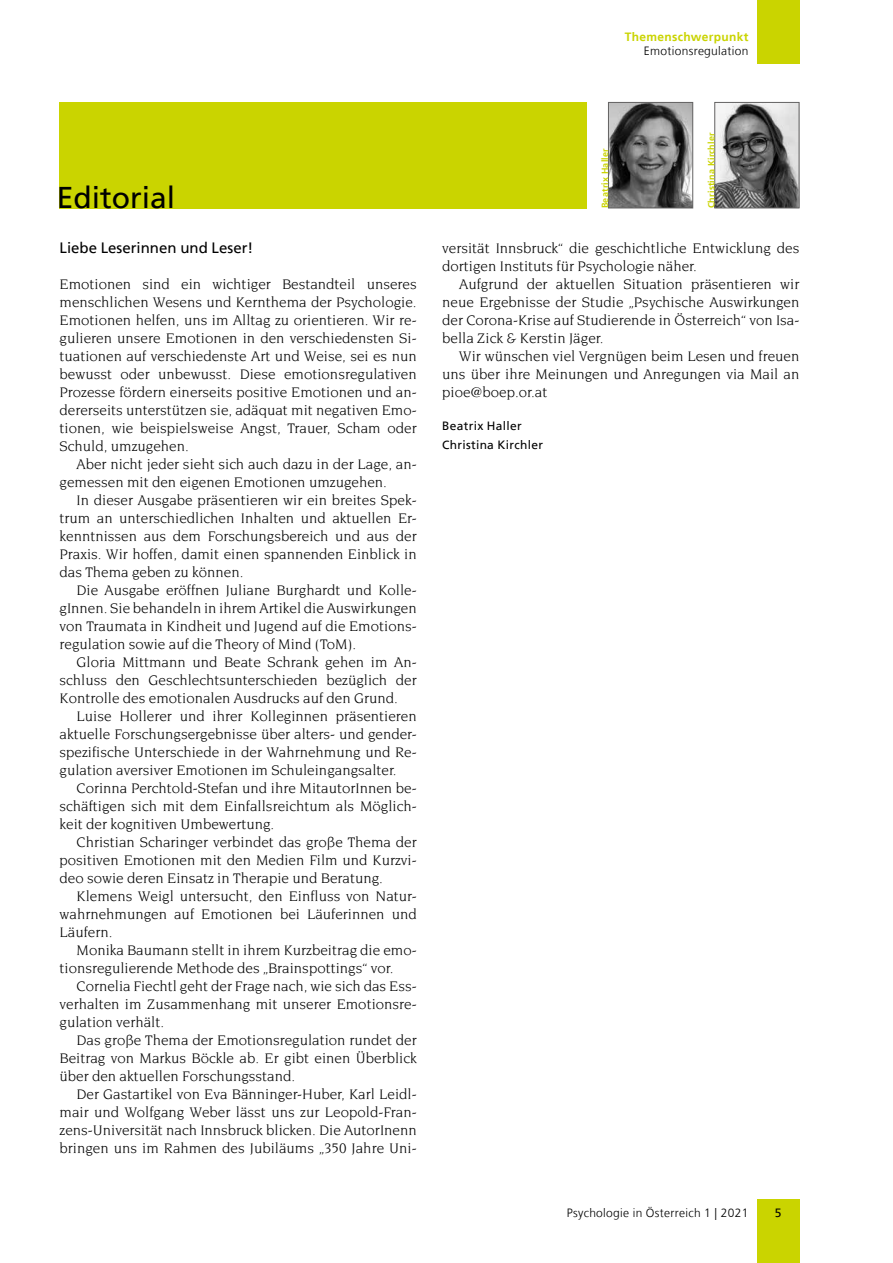
<style>
.page{position:relative;width:893px;height:1263px;background:#fff}
.page>*{position:absolute;margin:0;border:0;box-sizing:border-box;transform-origin:0 0}
.t1{font:30px "Frutiger LT";color:#000}
.t2{font:15px/18px "Novarese Std";color:#000;text-align:justify}
.t3{font:15px "Frutiger LT";color:#000}
.t4{font:300 12px "Frutiger LT";letter-spacing:.025em;color:#000}
.t5{font:12px/19.2px "Frutiger LT";letter-spacing:.025em;color:#000}
.t6{font:700 12px "Frutiger LT";letter-spacing:.025em;color:#cad400}
.t7{font:700 9px "Frutiger LT";letter-spacing:.025em;color:#cad400}
</style>
<div class="page">
<div style="left:757px;top:1199px;width:42px;height:64px;background:#cad400"></div>
<div style="left:757px;top:0;width:42px;height:64px;background:#cad400"></div>
<img style="left:716px;top:104px;width:81px;height:102px">
<div style="left:714px;top:102px;width:85px;height:106px;border:1px solid #646363"></div>
<div style="left:60px;top:102px;width:527px;height:106px;background:#cad400"></div>
<img style="left:610px;top:104px;width:81px;height:102px">
<div style="left:608px;top:102px;width:85px;height:106px;border:1px solid #646363"></div>
<p class="t6" style="left:625px;top:30px;width:125px">Themenschwerpunkt</p>
<p class="t4" style="left:644px;top:44px;width:106px">Emotionsregulation</p>
<h1 class="t1" style="left:57px;top:180px;width:120px">Editorial</h1>
<p class="t3" style="left:60px;top:239px;width:195px">Liebe Leserinnen und Leser!</p>
<p class="t2" style="left:60px;top:275px;width:359px">Emotionen sind ein wichtiger Bestandteil unseres menschlichen Wesens und Kernthema der Psychologie.<br>Emotionen helfen, uns im Alltag zu orientieren. Wir re&shy;gulieren unsere Emotionen in den verschiedensten Si&shy;tuationen auf verschiedenste Art und Weise, sei es nun bewusst oder unbewusst. Diese emotionsregulativen Prozesse fördern einerseits positive Emotionen und an&shy;dererseits unterstützen sie, adäquat mit negativen Emo&shy;tionen, wie beispielsweise Angst, Trauer, Scham oder Schuld, umzugehen.</p>
<p class="t2" style="left:60px;top:455px;width:359px;text-indent:17px">Aber nicht jeder sieht sich auch dazu in der Lage, an&shy;gemessen mit den eigenen Emotionen umzugehen.</p>
<p class="t2" style="left:60px;top:491px;width:359px;text-indent:17px">In dieser Ausgabe präsentieren wir ein breites Spek&shy;trum an unterschiedlichen Inhalten und aktuellen Er&shy;kenntnissen aus dem Forschungsbereich und aus der Praxis. Wir hoffen, damit einen spannenden Einblick in das Thema geben zu können.</p>
<p class="t2" style="left:60px;top:581px;width:359px;text-indent:17px">Die Ausgabe eröffnen Juliane Burghardt und Kolle&shy;gInnen. Sie behandeln in ihrem Artikel die Auswirkungen von Traumata in Kindheit und Jugend auf die Emotions&shy;regulation sowie auf die Theory of Mind (ToM).</p>
<p class="t2" style="left:60px;top:653px;width:359px;text-indent:17px">Gloria Mittmann und Beate Schrank gehen im An&shy;schluss den Geschlechtsunterschieden bezüglich der Kontrolle des emotionalen Ausdrucks auf den Grund.</p>
<p class="t2" style="left:60px;top:707px;width:359px;text-indent:17px">Luise Hollerer und ihrer Kolleginnen präsentieren aktuelle Forschungsergebnisse über alters- und gender&shy;spezifische Unterschiede in der Wahrnehmung und Re&shy;gulation aversiver Emotionen im Schuleingangsalter.</p>
<p class="t2" style="left:60px;top:779px;width:359px;text-indent:17px">Corinna Perchtold-Stefan und ihre MitautorInnen be&shy;schäftigen sich mit dem Einfallsreichtum als Möglich&shy;keit der kognitiven Umbewertung.</p>
<p class="t2" style="left:60px;top:833px;width:359px;text-indent:17px">Christian Scharinger verbindet das große Thema der positiven Emotionen mit den Medien Film und Kurzvi&shy;deo sowie deren Einsatz in Therapie und Beratung.</p>
<p class="t2" style="left:60px;top:887px;width:359px;text-indent:17px">Klemens Weigl untersucht, den Einfluss von Natur&shy;wahrnehmungen auf Emotionen bei Läuferinnen und Läufern.</p>
<p class="t2" style="left:60px;top:941px;width:359px;text-indent:17px">Monika Baumann stellt in ihrem Kurzbeitrag die emo&shy;tionsregulierende Methode des „Brainspottings“ vor.</p>
<p class="t2" style="left:60px;top:977px;width:359px;text-indent:17px">Cornelia Fiechtl geht der Frage nach, wie sich das Ess&shy;verhalten im Zusammenhang mit unserer Emotionsre&shy;gulation verhält.</p>
<p class="t2" style="left:60px;top:1031px;width:359px;text-indent:17px">Das große Thema der Emotionsregulation rundet der Beitrag von Markus Böckle ab. Er gibt einen Überblick über den aktuellen Forschungsstand.</p>
<p class="t2" style="left:60px;top:1085px;width:359px;text-indent:17px">Der Gastartikel von Eva Bänninger-Huber, Karl Leidl&shy;mair und Wolfgang Weber lässt uns zur Leopold-Fran&shy;zens-Universität nach Innsbruck blicken. Die AutorInenn bringen uns im Rahmen des Jubiläums „350 Jahre Uni-</p>
<p class="t7" style="left:600px;top:208px;width:62px;rotate:-90deg">Beatrix Haller</p>
<p class="t7" style="left:706px;top:208px;width:77px;rotate:-90deg">Christina Kirchler</p>
<p class="t2" style="left:442px;top:239px;width:359px">versität Innsbruck“ die geschichtliche Entwicklung des dortigen Instituts für Psychologie näher.</p>
<p class="t2" style="left:442px;top:275px;width:359px;text-indent:17px">Aufgrund der aktuellen Situation präsentieren wir neue Ergebnisse der Studie „Psychische Auswirkungen der Corona-Krise auf Studierende in Österreich“ von Isa&shy;bella Zick &amp; Kerstin Jäger.</p>
<p class="t2" style="left:442px;top:347px;width:359px;text-indent:17px">Wir wünschen viel Vergnügen beim Lesen und freuen uns über ihre Meinungen und Anregungen via Mail an pioe@boep.or.at</p>
<p class="t5" style="left:442px;top:416px;width:102px">Beatrix Haller<br>Christina Kirchler</p>
<p class="t4" style="left:567px;top:1206px;width:183px">Psychologie in Österreich 1 | 2021</p>
<p class="t5" style="left:775px;top:1203px;width:8px">5</p>
</div>
